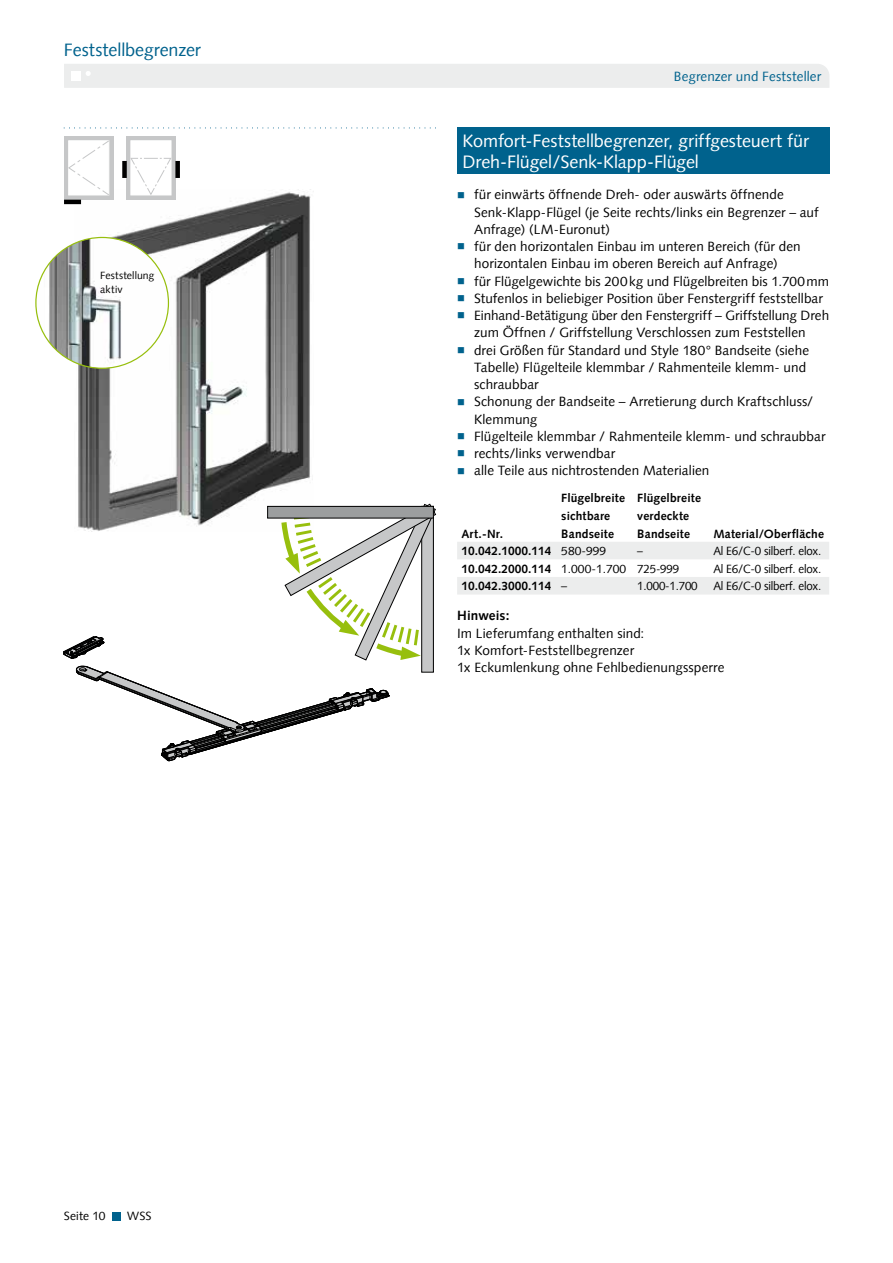
<style>
.page{position:relative;width:893px;height:1263px;background:#fff}
.page>*{position:absolute;margin:0;border:0;box-sizing:border-box;transform-origin:0 0}
.t1{font:18px/21.6px "Syntax";letter-spacing:-.005em;color:#fff}
.t2{font:18px "Syntax Com";letter-spacing:-.005em;color:#00628d}
.t3{font:13.5px/17.2px "Syntax Com";letter-spacing:.005em;color:#000}
.t4{font:13.5px "Syntax Com";letter-spacing:.005em;color:#00628d}
.t5{font:700 13.5px "Syntax Com";letter-spacing:.005em;color:#000}
.t6{font:700 12px/18px "Syntax Com";letter-spacing:.015em;color:#000}
.t7{font:12px "Syntax Com";letter-spacing:-.015em;color:#000;scale:.96 1}
.t8{font:12px "Syntax Com";letter-spacing:-.015em;color:#000}
.t9{font:10.5px/14.1px "Syntax Com";letter-spacing:.01em;color:#000}
.s1{font-weight:400}
.s2{font-weight:700}
</style>
<div class="page">
<div style="left:112px;top:1212px;width:9px;height:8px;background:#00628d"></div>
<div style="left:64px;top:64px;width:765px;height:24px;background:#eceded"></div>
<div style="left:71px;top:71px;width:9px;height:9px;background:#fff"></div>
<svg style="left:64px;top:128px;width:372px;height:1px"></svg>
<img style="left:74px;top:189px;width:239px;height:315px">
<svg style="left:64px;top:504px;width:372px;height:257px"></svg>
<img style="left:36px;top:237px;width:132px;height:131px">
<div style="left:64px;top:136px;width:49px;height:64px;background:#c6c7c8"></div>
<svg style="left:68px;top:140px;width:42px;height:56px"></svg>
<hr style="left:64px;top:200px;width:17px;height:4px;background:#000">
<div style="left:126px;top:136px;width:50px;height:64px;background:#c6c7c8"></div>
<div style="left:131px;top:141px;width:40px;height:54px;background:#fff"></div>
<svg style="left:130px;top:158px;width:42px;height:38px"></svg>
<div style="left:122px;top:161px;width:5px;height:17px;background:#000"></div>
<div style="left:175px;top:161px;width:5px;height:17px;background:#000"></div>
<div style="left:457px;top:128px;width:372px;height:46px;background:#00628d"></div>
<svg style="left:457px;top:542px;width:372px;height:52px"></svg>
<h1 class="t2" style="left:64px;top:39px;width:139px">Feststellbegrenzer</h1>
<p class="t9" style="left:100px;top:268px;width:56px">Feststellung aktiv</p>
<p class="t8" style="left:64px;top:1209px;width:43px">Seite 10</p>
<p class="t8" style="left:127px;top:1209px;width:26px">WSS</p>
<p class="t4" style="left:674px;top:68px;width:149px">Begrenzer und Feststeller</p>
<h1 class="t1" style="left:463px;top:130px;width:348px">Komfort-Feststellbegrenzer, griffgesteuert für<br>Dreh-Flügel/Senk-Klapp-Flügel</h1>
<p class="t3" style="left:474px;top:186px;width:357px">für einwärts öffnende Dreh- oder auswärts öffnende Senk-Klapp-Flügel (je Seite rechts/links ein Begrenzer – auf Anfrage) (LM-Euronut)<br>für den horizontalen Einbau im unteren Bereich (für den horizontalen Einbau im oberen Bereich auf Anfrage)<br>für Flügelgewichte bis 200kg und Flügelbreiten bis 1.700mm Stufenlos in beliebiger Position über Fenstergriff feststellbar Einhand-Betätigung über den Fenstergriff – Griffstellung Dreh zum Öffnen / Griffstellung Verschlossen zum Feststellen drei Größen für Standard und Style 180° Bandseite (siehe Tabelle) Flügelteile klemmbar / Rahmenteile klemm- und schraubbar<br>Schonung der Bandseite – Arretierung durch Kraftschluss/ Klemmung<br>Flügelteile klemmbar / Rahmenteile klemm- und schraubbar rechts/links verwendbar<br>alle Teile aus nichtrostenden Materialien</p>
<p class="t6" style="left:461px;top:524px;width:43px">Art.-Nr.</p>
<p class="t6" style="left:561px;top:488px;width:65px">Flügelbreite sichtbare<br>Bandseite</p>
<p class="t6" style="left:637px;top:488px;width:65px">Flügelbreite verdeckte<br>Bandseite</p>
<p class="t6" style="left:713px;top:524px;width:112px">Material/Oberfläche</p>
<p class="t6" style="left:461px;top:542px;width:146px">10.042.1000.114 <span class="s1">580-999</span></p>
<p class="t7" style="left:637px;top:544px;width:7px">–</p>
<p class="t7" style="left:713px;top:544px;width:114px">Al E6/C-0 silberf. elox.</p>
<p class="t8" style="left:461px;top:561px;width:219px"><span class="s2">10.042.2000.114</span> 1.000-1.700 725-999</p>
<p class="t7" style="left:713px;top:561px;width:114px">Al E6/C-0 silberf. elox.</p>
<p class="t6" style="left:461px;top:577px;width:107px">10.042.3000.114 <span class="s1">–</span></p>
<p class="t7" style="left:637px;top:579px;width:64px">1.000-1.700</p>
<p class="t7" style="left:713px;top:579px;width:114px">Al E6/C-0 silberf. elox.</p>
<p class="t5" style="left:457px;top:608px;width:54px">Hinweis:</p>
<p class="t3" style="left:457px;top:624px;width:269px">Im Lieferumfang enthalten sind:<br>1x Komfort-Feststellbegrenzer<br>1x Eckumlenkung ohne Fehlbedienungssperre</p>
</div>
